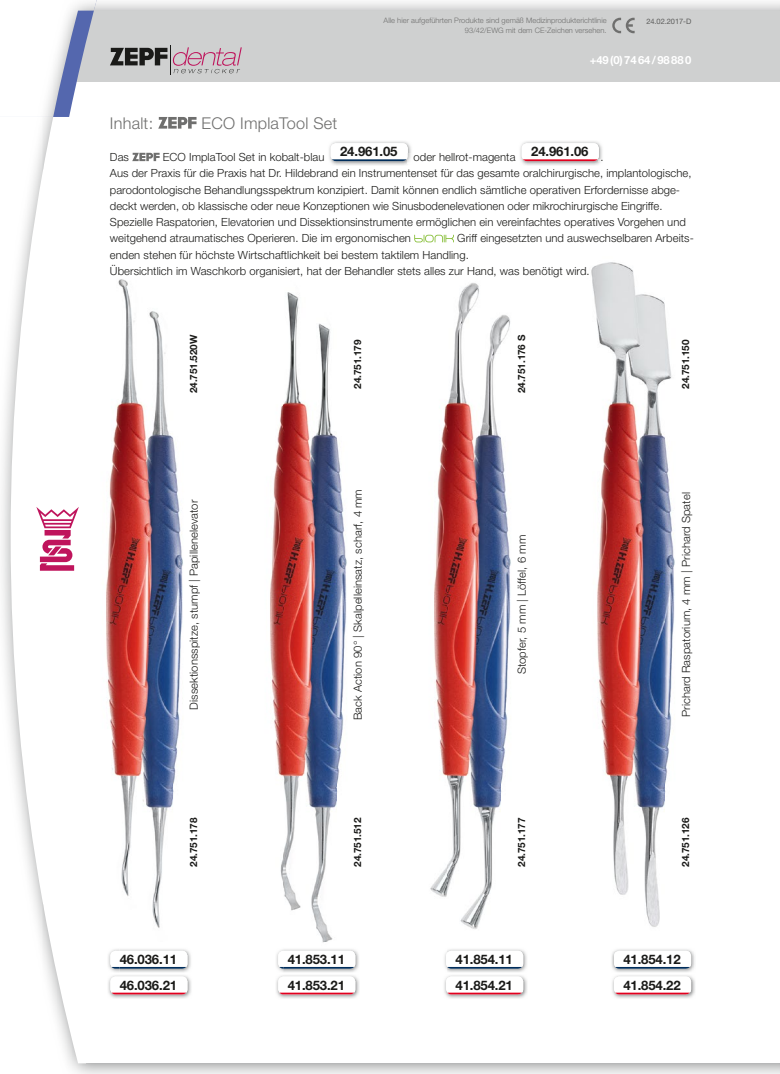
<style>
.page{position:relative;width:780px;height:1074px;background:#fff}
.page>*{position:absolute;margin:0;border:0;box-sizing:border-box;transform-origin:0 0}
.t1{font:300 16.25px "Helvetica Neue LT Pro";letter-spacing:.015em;color:#6f6f6e}
.t2{font:700 13.12px/25.8px "Helvetica Neue LT Pro";letter-spacing:-.01em;color:#1a1a18}
.t3{font:300 11.25px/16.2px "Helvetica Neue LT Pro";letter-spacing:.005em;color:#1a1a18}
.t4{font:700 11.25px "Helvetica Neue LT Pro";letter-spacing:-.01em;color:#fff}
.t5{font:700 10px "Helvetica Neue LT Pro";letter-spacing:-.01em;color:#1a1a18}
.t6{font:300 7.5px/10px "Helvetica Neue LT Pro";letter-spacing:.005em;color:#6f6f6e;text-align:right}
.t7{font:7.5px "Helvetica Neue LT Pro";letter-spacing:-.01em;color:#5d5d5c}
</style>
<div class="page">
<img style="left:172px;top:437px;width:11px;height:368px">
<img style="left:106px;top:279px;width:22px;height:497px">
<img style="left:119px;top:288px;width:53px;height:640px">
<img style="left:322px;top:437px;width:25px;height:506px">
<img style="left:270px;top:404px;width:13px;height:477px">
<img style="left:283px;top:292px;width:53px;height:649px">
<img style="left:500px;top:315px;width:11px;height:491px">
<img style="left:430px;top:283px;width:49px;height:614px">
<img style="left:447px;top:288px;width:53px;height:641px">
<img style="left:664px;top:303px;width:11px;height:503px">
<img style="left:591px;top:262px;width:44px;height:517px">
<img style="left:611px;top:288px;width:53px;height:639px">
<img style="left:110px;top:949px;width:81px;height:49px">
<svg style="left:108px;top:950px;width:79px;height:45px"></svg>
<img style="left:278px;top:949px;width:81px;height:49px">
<img style="left:283px;top:950px;width:72px;height:1px">
<svg style="left:276px;top:951px;width:79px;height:44px"></svg>
<img style="left:446px;top:949px;width:81px;height:49px">
<img style="left:447px;top:950px;width:76px;height:3px">
<svg style="left:444px;top:953px;width:79px;height:42px"></svg>
<img style="left:611px;top:949px;width:84px;height:49px">
<img style="left:614px;top:950px;width:77px;height:18px">
<img style="left:623px;top:954px;width:57px;height:10px">
<img style="left:615px;top:967px;width:74px;height:1px">
<svg style="left:614px;top:976px;width:77px;height:19px"></svg>
<svg style="left:158px;top:117px;width:38px;height:12px"></svg>
<svg style="left:132px;top:153px;width:28px;height:8px"></svg>
<img style="left:329px;top:141px;width:79px;height:24px">
<svg style="left:331px;top:143px;width:80px;height:20px"></svg>
<img style="left:520px;top:141px;width:81px;height:24px">
<svg style="left:521px;top:143px;width:81px;height:18px"></svg>
<svg style="left:414px;top:235px;width:40px;height:7px"></svg>
<svg style="left:43px;top:507px;width:36px;height:64px"></svg>
<img style="left:2px;top:128px;width:41px;height:821px">
<img style="left:43px;top:117px;width:10px;height:52px">
<img style="left:43px;top:904px;width:43px;height:170px">
<img style="left:97px;top:2px;width:683px;height:79px">
<img style="left:42px;top:0;width:55px;height:117px">
<p class="t6" style="left:383px;top:15px;width:224px">Alle hier aufgeführten Produkte sind gemäß Medizinprodukterichtlinie<br>93/42/EWG mit dem CE-Zeichen versehen.</p>
<p class="t7" style="left:646px;top:17px;width:46px">24.02.2017-D</p>
<p class="t4" style="left:589px;top:53px;width:103px">+49(0)7464/98880</p>
<h1 class="t1" style="left:110px;top:113px;width:45px">Inhalt:</h1>
<h1 class="t1" style="left:201px;top:113px;width:137px">ECO ImplaTool Set</h1>
<p class="t3" style="left:110px;top:149px;width:21px">Das</p>
<p class="t3" style="left:163px;top:149px;width:236px">ECO ImplaTool Set in kobalt-blau <sup>24.961.05</sup></p>
<p class="t3" style="left:110px;top:149px;width:583px;text-indent:303px">oder hellrot-magenta <sup>24.961.06</sup> .<br>Aus der Praxis für die Praxis hat Dr. Hildebrand ein Instrumentenset für das gesamte oralchirurgische, implantologische, parodontologische Behandlungsspektrum konzipiert. Damit können endlich sämtliche operativen Erfordernisse abge&shy;deckt werden, ob klassische oder neue Konzeptionen wie Sinusbodenelevationen oder mikrochirurgische Eingriffe.<br>Spezielle Raspatorien, Elevatorien und Dissektionsinstrumente ermöglichen ein vereinfachtes operatives Vorgehen und weitgehend atraumatisches Operieren. Die im ergonomischen</p>
<p class="t3" style="left:110px;top:230px;width:585px;text-indent:347px">Griff eingesetzten und auswechselbaren Arbeits&shy;enden stehen für höchste Wirtschaftlichkeit bei bestem taktilem Handling.<br>Übersichtlich im Waschkorb organisiert, hat der Behandler stets alles zur Hand, was benötigt wird.</p>
<p class="t5" style="left:187px;top:393px;width:60px;rotate:-90deg">24.751.520W</p>
<p class="t5" style="left:351px;top:388px;width:51px;rotate:-90deg">24.751.179</p>
<p class="t3" style="left:185px;top:709px;width:211px;rotate:-90deg">Dissektionsspitze, stumpf | Papillenelevator</p>
<p class="t3" style="left:349px;top:720px;width:233px;rotate:-90deg">Back Action 90° | Skalpelleinsatz, scharf, 4 mm</p>
<p class="t5" style="left:187px;top:866px;width:51px;rotate:-90deg">24.751.178</p>
<p class="t5" style="left:351px;top:866px;width:51px;rotate:-90deg">24.751.512</p>
<p class="t5" style="left:515px;top:393px;width:60px;rotate:-90deg">24.751.176 S</p>
<p class="t3" style="left:513px;top:674px;width:141px;rotate:-90deg">Stopfer, 5 mm | Löffel, 6 mm</p>
<p class="t5" style="left:515px;top:866px;width:51px;rotate:-90deg">24.751.177</p>
<p class="t5" style="left:679px;top:388px;width:51px;rotate:-90deg">24.751.150</p>
<p class="t3" style="left:677px;top:717px;width:226px;rotate:-90deg">Prichard Raspatorium, 4 mm | Prichard Spatel</p>
<p class="t5" style="left:679px;top:866px;width:51px;rotate:-90deg">24.751.126</p>
<p class="t2" style="left:120px;top:946px;width:59px">46.036.11<br>46.036.21</p>
<p class="t2" style="left:287px;top:946px;width:59px">41.853.11<br>41.853.21</p>
<p class="t2" style="left:455px;top:946px;width:59px">41.854.11<br>41.854.21</p>
<p class="t2" style="left:623px;top:946px;width:59px">41.854.12<br>41.854.22</p>
</div>
